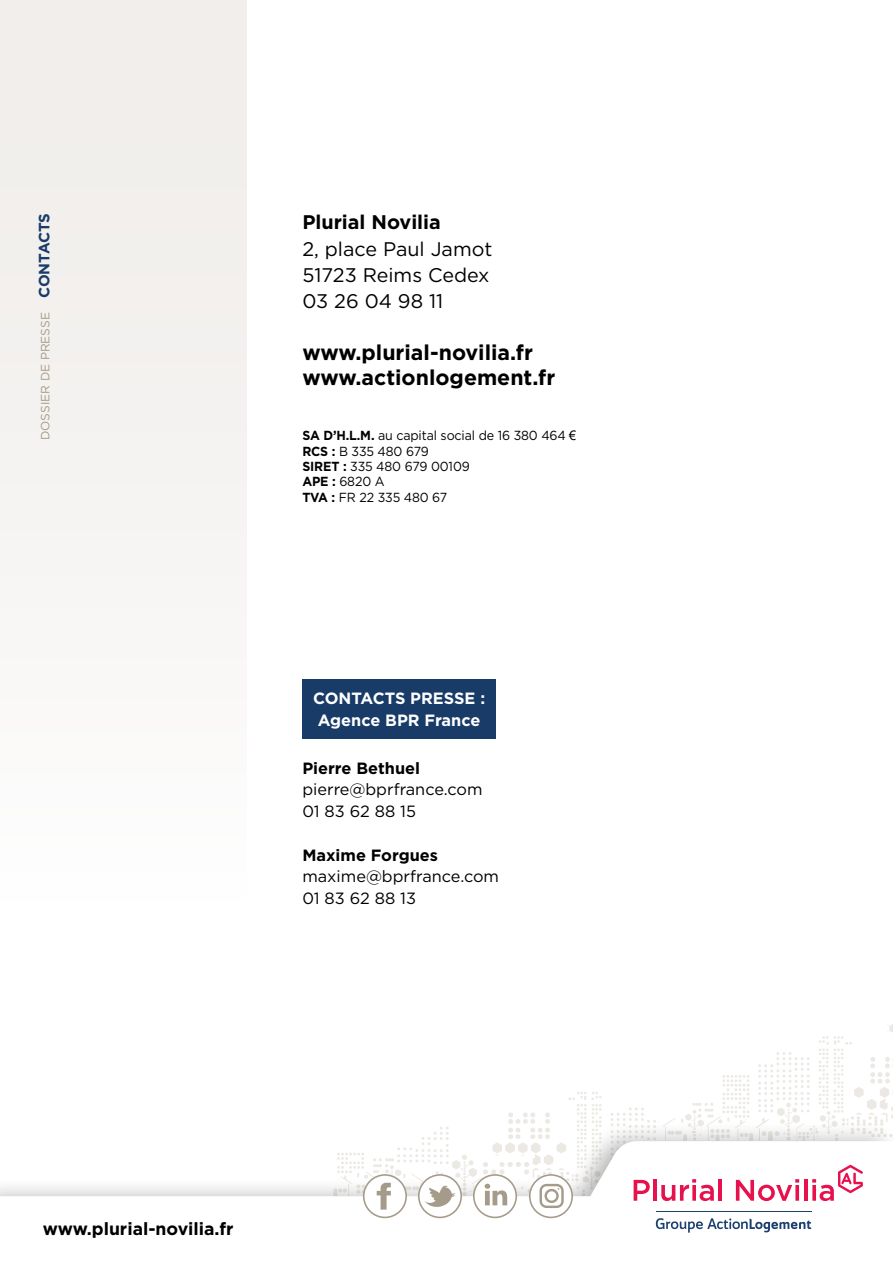
<style>
.page{position:relative;width:893px;height:1263px;background:#fff}
.page>*{position:absolute;margin:0;border:0;box-sizing:border-box;transform-origin:0 0}
.t1{font:700 21.3px/25.3px "Gotham HTF";color:#000}
.t2{font:19.65px/26.2px "Gotham";color:#000}
.t3{font:700 19.65px "Gotham HTF";color:#000}
.t4{font:700 17.55px "Gotham HTF";color:#000}
.t5{font:16.35px/21.8px "Gotham";color:#000}
.t6{font:700 16.35px/21.8px "Gotham HTF";color:#fff}
.t7{font:700 16.35px "Gotham HTF";color:#000}
.t8{font:13.2px/15.3px "Gotham";letter-spacing:-.01em;color:#000;scale:.95 1}
.t9{font:12px "Gotham";color:#a59b85}
.s1{font-family:"Gotham HTF";font-weight:700;font-size:15px;color:#183b68}
.s2{font-family:"Gotham HTF";font-weight:700}
.s3{font-family:"Arial"}
</style>
<div class="page">
<div style="left:0;top:0;width:247px;height:1263px;background:#f7f5f4"></div>
<div style="left:0;top:1121px;width:893px;height:142px;background:#fff"></div>
<svg style="left:0;top:1187px;width:768px;height:46px"></svg>
<svg style="left:333px;top:1024px;width:560px;height:208px"></svg>
<div style="left:302px;top:679px;width:194px;height:59px;background:#183b68"></div>
<p class="t9" style="left:37px;top:440px;width:229px;rotate:-90deg">DOSSIER DE PRESSE <span class="s1">CONTACTS</span></p>
<h2 class="t3" style="left:302px;top:211px;width:140px">Plurial Novilia</h2>
<h2 class="t2" style="left:302px;top:235px;width:192px">2, place Paul Jamot<br>51723 Reims Cedex<br>03 26 04 98 11</h2>
<h1 class="t1" style="left:302px;top:339px;width:254px">www.plurial-novilia.fr www.actionlogement.fr</h1>
<p class="t8" style="left:302px;top:428px;width:290px"><span class="s2">SA D’H.L.M.</span> au capital social de 16 380 464 <span class="s3">€<br></span><span class="s2">RCS :</span> B 335 480 679<br><span class="s2">SIRET :</span> 335 480 679 00109<br><span class="s2">APE :</span> 6820 A<br><span class="s2">TVA :</span> FR 22 335 480 67</p>
<p class="t6" style="left:313px;top:687px;width:174px">CONTACTS PRESSE :<br>Agence BPR France</p>
<p class="t7" style="left:302px;top:758px;width:119px">Pierre Bethuel</p>
<p class="t5" style="left:302px;top:778px;width:182px">pierre@bprfrance.com<br>01 83 62 88 15</p>
<p class="t7" style="left:302px;top:845px;width:137px">Maxime Forgues</p>
<p class="t5" style="left:302px;top:865px;width:198px">maxime@bprfrance.com<br>01 83 62 88 13</p>
<h3 class="t4" style="left:43px;top:1218px;width:192px">www.plurial-novilia.fr</h3>
</div>
